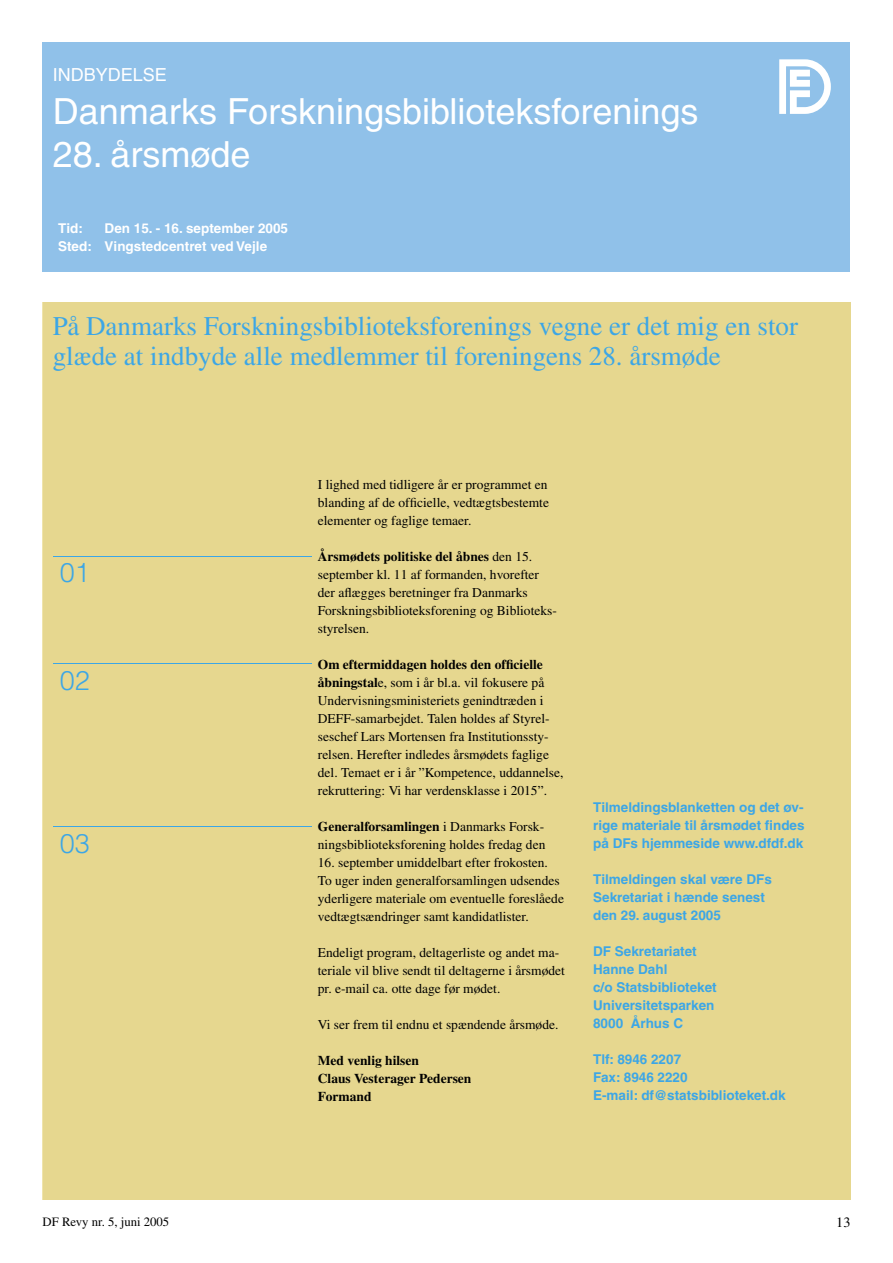
<style>
.page{position:relative;width:893px;height:1263px;background:#fff}
.page>*{position:absolute;margin:0;border:0;box-sizing:border-box;transform-origin:0 0}
.t1{font:36px "Helvetica";color:#fff}
.t2{font:27px/30px "Times";color:#3ca6e6}
.t3{font:300 27px "Helvetica";color:#3ca6e6}
.t4{font:18px "Helvetica";color:#fff}
.t5{font:14.25px "Times";color:#000}
.t6{font:13.5px/18px "Times";color:#000}
.t7{font:700 13.5px/18px "Helvetica";color:#3ca6e6}
.t8{font:700 13.5px/18px "Helvetica";color:#fff}
.t9{font:700 13.5px/18px "Times";color:#000}
.t10{font:12.75px "Times";color:#000}
.s1{font-weight:700}
</style>
<div class="page">
<div style="left:43px;top:302px;width:807px;height:897px;background:#e6d78f"></div>
<div style="left:43px;top:43px;width:807px;height:229px;background:#90c1e9"></div>
<hr style="left:53px;top:556px;width:259px;height:1px;background:#3ca6e6">
<hr style="left:53px;top:663px;width:259px;height:1px;background:#3ca6e6">
<hr style="left:53px;top:826px;width:259px;height:1px;background:#3ca6e6">
<svg style="left:779px;top:59px;width:52px;height:55px"></svg>
<h3 class="t4" style="left:53px;top:64px;width:116px">INDBYDELSE</h3>
<h1 class="t1" style="left:53px;top:91px;width:647px">Danmarks Forskningsbiblioteksforenings</h1>
<h1 class="t1" style="left:53px;top:134px;width:199px">28. årsmøde</h1>
<p class="t8" style="left:58px;top:219px;width:26px">Tid:</p>
<p class="t8" style="left:58px;top:219px;width:231px;text-indent:46px">Den 15. - 16. september 2005<br>Sted: Vingstedcentret ved Vejle</p>
<h2 class="t2" style="left:53px;top:311px;width:747px">På Danmarks Forskningsbiblioteksforenings vegne er det mig en stor glæde at indbyde alle medlemmer til foreningens 28. årsmøde</h2>
<h2 class="t3" style="left:60px;top:556px;width:32px">01</h2>
<h2 class="t3" style="left:60px;top:664px;width:32px">02</h2>
<h2 class="t3" style="left:60px;top:826px;width:32px">03</h2>
<p class="t6" style="left:318px;top:475px;width:233px;text-align:justify">I lighed med tidligere år er programmet en blanding af de officielle, vedtægtsbestemte elementer og faglige temaer.</p>
<p class="t6" style="left:318px;top:547px;width:241px"><span class="s1">Årsmødets politiske del åbnes</span> den 15. september kl. 11 af formanden, hvorefter der aflægges beretninger fra Danmarks Forskningsbiblioteksforening og Biblioteks&shy;styrelsen.</p>
<p class="t6" style="left:318px;top:655px;width:247px"><span class="s1">Om eftermiddagen holdes den officielle åbningstal</span>e, som i år bl.a. vil fokusere på Undervisningsministeriets genindtræden i DEFF-samarbejdet. Talen holdes af Styrel&shy;seschef Lars Mortensen fra Institutionssty&shy;relsen. Herefter indledes årsmødets faglige del. Temaet er i år ”Kompetence, uddannelse, rekruttering: Vi har verdensklasse i 2015”.</p>
<p class="t6" style="left:318px;top:817px;width:229px"><span class="s1">Generalforsamlingen</span> i Danmarks Forsk&shy;ningsbiblioteksforening holdes fredag den</p>
<p class="t6" style="left:318px;top:853px;width:248px">16. september umiddelbart efter frokosten.<br>To uger inden generalforsamlingen udsendes yderligere materiale om eventuelle foreslåede vedtægtsændringer samt kandidatlister.</p>
<p class="t6" style="left:318px;top:943px;width:249px">Endeligt program, deltagerliste og andet ma&shy;teriale vil blive sendt til deltagerne i årsmødet pr. e-mail ca. otte dage før mødet.</p>
<p class="t6" style="left:318px;top:1015px;width:242px">Vi ser frem til endnu et spændende årsmøde.</p>
<p class="t9" style="left:318px;top:1051px;width:155px">Med venlig hilsen<br>Claus Vesterager Pedersen<br>Formand</p>
<p class="t7" style="left:593px;top:798px;width:213px;text-align:justify">Tilmeldingsblanketten og det øv&shy;rige materiale til årsmødet findes på DFs hjemmeside www.dfdf.dk</p>
<p class="t7" style="left:593px;top:870px;width:180px">Tilmeldingen skal være DFs<br>Sekretariat i hænde senest den 29. august 2005</p>
<p class="t7" style="left:593px;top:942px;width:125px">DF Sekretariatet<br>Hanne Dahl<br>c/o Statsbiblioteket<br>Universitetsparken<br>8000 Århus C</p>
<p class="t7" style="left:593px;top:1050px;width:194px">Tlf: 8946 2207<br>Fax: 8946 2220<br>E-mail: df@statsbiblioteket.dk</p>
<p class="t10" style="left:43px;top:1215px;width:128px">DF Revy nr. 5, juni 2005</p>
<p class="t5" style="left:836px;top:1214px;width:16px">13</p>
</div>
